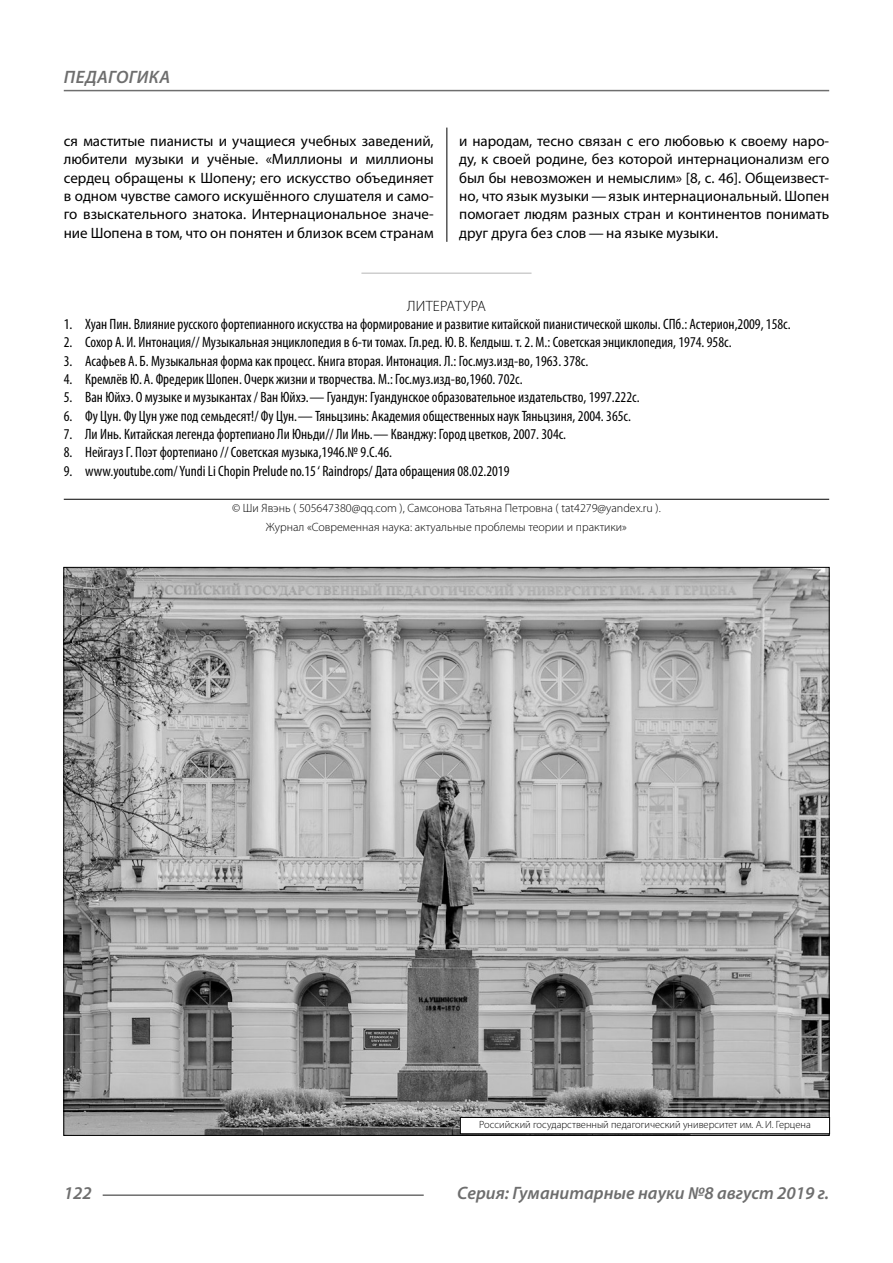
<style>
.page{position:relative;width:893px;height:1263px;background:#fff}
.page>*{position:absolute;margin:0;border:0;box-sizing:border-box;transform-origin:0 0}
.t1{font:italic 600 18px "Myriad Pro";color:#6e6e6e}
.t2{font:condensed 15px "Myriad Pro";color:#000}
.Normal{font:15px/18.3px "Myriad Pro";color:#000;text-align:justify}
.Literature{font:300 15px "Myriad Pro";letter-spacing:.02em;color:#000}
.Copy{font:300 12px/18.3px "Myriad Pro";color:#000;text-align:center}
.Author-doc{font:300 10.5px "Myriad Pro";color:#000}
</style>
<div class="page">
<hr style="left:446px;top:128px;width:1px;height:1007px;background:#000">
<div style="left:361px;top:273px;width:170px;height:6px;background:#fff"></div>
<div style="left:64px;top:365px;width:765px;height:898px;background:#fff"></div>
<hr style="left:64px;top:499px;width:765px;height:1px;background:#000">
<hr style="left:103px;top:1194px;width:321px;height:2px;background:#6e6e6e">
<hr style="left:64px;top:90px;width:765px;height:1px;background:#6e6e6e">
<img style="left:65px;top:569px;width:763px;height:565px">
<div style="left:460px;top:1117px;width:370px;height:17px;background:#fff"></div>
<div style="left:460px;top:1117px;width:370px;height:17px;border:1px solid #000"></div>
<p class="t1" style="left:64px;top:66px;width:24px">Педагогика</p>
<p class="Normal" style="left:64px;top:131px;width:371px">ся маститые пианисты и учащиеся учебных заведений, любители музыки и учёные. «Миллионы и миллионы сердец обращены к Шопену; его искусство объединяет в одном чувстве самого искушённого слушателя и само&shy;го взыскательного знатока. Интернациональное значе&shy;ние Шопена в том, что он понятен и близок всем странам</p>
<p class="Normal" style="left:459px;top:131px;width:371px">и народам, тесно связан с его любовью к своему наро&shy;ду, к своей родине, без которой интернационализм его был бы невозможен и немыслим» [8, с. 46]. Общеизвест&shy;но, что язык музыки—язык интернациональный. Шопен помогает людям разных стран и континентов понимать друг друга без слов — на языке музыки.</p>
<p class="Literature" style="left:407px;top:297px;width:80px">ЛИТЕРАТУРА</p>
<p class="t2" style="left:64px;top:315px;width:728px">1. Хуан Пин. Влияние русского фортепианного искусства на формирование и развитие китайской пианистической школы. СПб.: Астерион,2009, 158с.</p>
<p class="t2" style="left:64px;top:333px;width:669px">2. Сохор А. И. Интонация// Музыкальная энциклопедия в 6-ти томах. Гл.ред. Ю. В. Келдыш. т. 2. М.: Советская энциклопедия, 1974. 958с.</p>
<p class="t2" style="left:64px;top:352px;width:526px">3. Асафьев А. Б. Музыкальная форма как процесс. Книга вторая. Интонация. Л.: Гос.муз.изд-во, 1963. 378с.</p>
<p class="t2" style="left:64px;top:370px;width:460px">4. Кремлёв Ю. А. Фредерик Шопен. Очерк жизни и творчества. М.: Гос.муз.изд-во,1960. 702с.</p>
<p class="t2" style="left:64px;top:388px;width:577px">5. Ван Юйхэ. О музыке и музыкантах / Ван Юйхэ.— Гуандун: Гуандунское образовательное издательство, 1997.222с.</p>
<p class="t2" style="left:64px;top:407px;width:569px">6. Фу Цун. Фу Цун уже под семьдесят!/ Фу Цун.— Тяньцзинь: Академия общественных наук Тяньцзиня, 2004. 365с.</p>
<p class="t2" style="left:64px;top:425px;width:504px">7. Ли Инь. Китайская легенда фортепиано Ли Юньди// Ли Инь.— Кванджу: Город цветков, 2007. 304с.</p>
<p class="t2" style="left:64px;top:443px;width:330px">8. Нейгауз Г. Поэт фортепиано // Советская музыка,1946.№ 9.С.46.</p>
<p class="t2" style="left:64px;top:462px;width:447px">9. www.youtube.соm/ Yundi Li Chopin Prelude no.15 ‘ Raindrops/ Дата обращения 08.02.2019</p>
<p class="Copy" style="left:232px;top:499px;width:430px">© Ши Явэнь ( 505647380@qq.com ), Самсонова Татьяна Петровна ( tat4279@yandex.ru ).<br>Журнал «Современная наука: актуальные проблемы теории и практики»</p>
<p class="Author-doc" style="left:479px;top:1118px;width:333px">Российский государственный педагогический университет им. А.И. Герцена</p>
<p class="t1" style="left:64px;top:1182px;width:30px">122</p>
<p class="t1" style="left:457px;top:1182px;width:373px">Серия: Гуманитарные науки №8 август 2019 г.</p>
</div>
